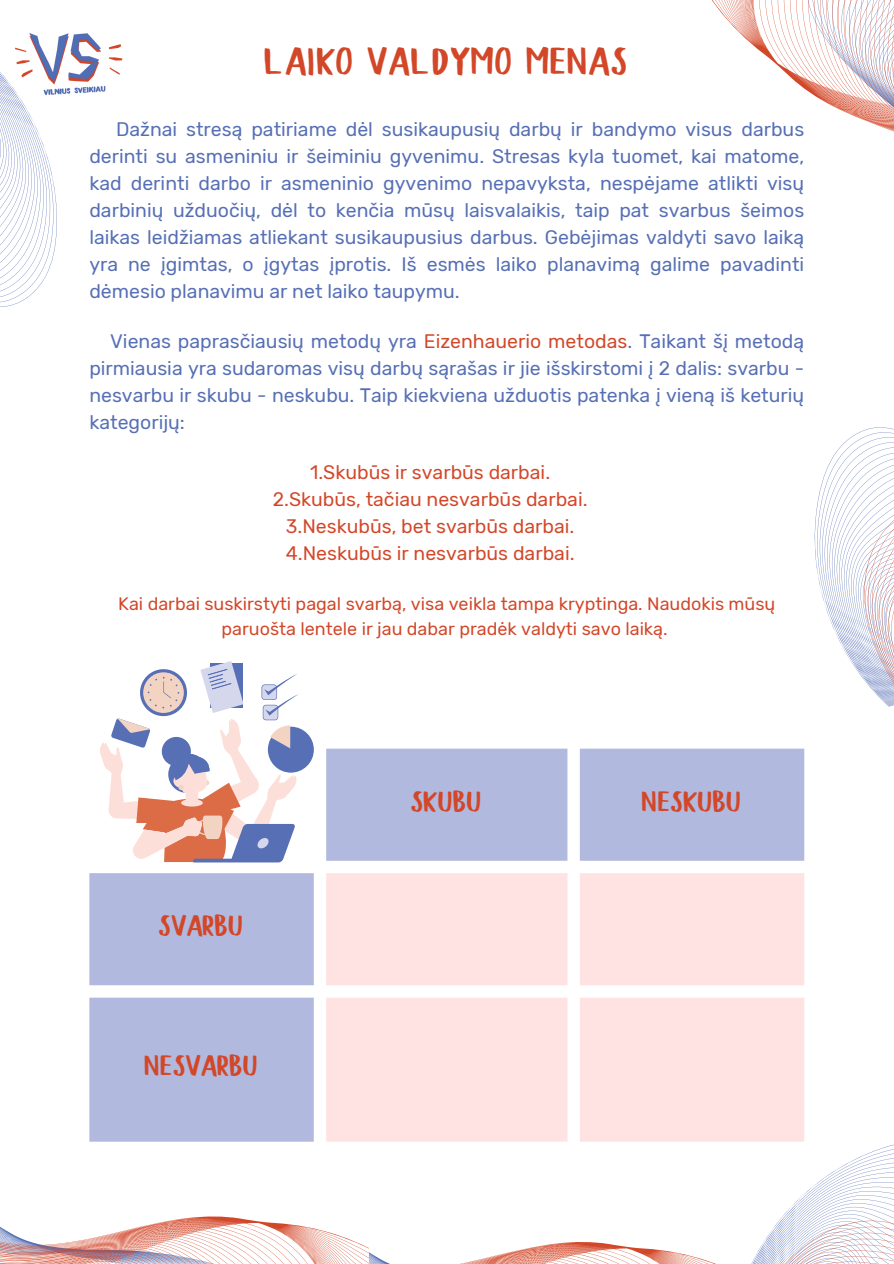
<style>
.page{position:relative;width:894px;height:1264px;background:#fff}
.page>*{position:absolute;margin:0;border:0;box-sizing:border-box;transform-origin:0 0}
.t1{font:39.75px "Blodders";color:#d34729}
.t2{font:30px "Blodders";color:#d34729}
.t3{font:19.5px/27px "Rubik";color:#566fb5;text-align:justify}
.t4{font:19.5px "Rubik";color:#d34729}
.t5{font:18px/24.9px "Rubik";color:#d34729;text-align:center}
.s1{color:#d34729}
</style>
<div class="page">
<svg style="left:712px;top:0;width:181px;height:131px"></svg>
<svg style="left:89px;top:748px;width:715px;height:297px;fill:#b2b9de"></svg>
<svg style="left:326px;top:873px;width:478px;height:172px;background:#ffe5e5"></svg>
<svg style="left:99px;top:661px;width:214px;height:201px"></svg>
<div style="left:704px;top:1015px;width:100px;height:30px;background:#ffe3e3"></div>
<svg style="left:0;top:1045px;width:893px;height:218px"></svg>
<svg style="left:0;top:33px;width:115px;height:274px"></svg>
<svg style="left:814px;top:427px;width:79px;height:278px"></svg>
<p class="t1" style="left:265px;top:45px;width:365px">LAIKO VALDYMO MENAS</p>
<p class="t3" style="left:89px;top:116px;width:716px;text-indent:27px">Dažnai stresą patiriame dėl susikaupusių darbų ir bandymo visus darbus derinti su asmeniniu ir šeiminiu gyvenimu. Stresas kyla tuomet, kai matome, kad derinti darbo ir asmeninio gyvenimo nepavyksta, nespėjame atlikti visų darbinių užduočių, dėl to kenčia mūsų laisvalaikis, taip pat svarbus šeimos laikas leidžiamas atliekant susikaupusius darbus. Gebėjimas valdyti savo laiką yra ne įgimtas, o įgytas įprotis. Iš esmės laiko planavimą galime pavadinti dėmesio planavimu ar net laiko taupymu.</p>
<p class="t3" style="left:89px;top:328px;width:716px;text-indent:21px">Vienas paprasčiausių metodų yra <span class="s1">Eizenhauerio metodas</span>. Taikant šį metodą pirmiausia yra sudaromas visų darbų sąrašas ir jie išskirstomi į 2 dalis: svarbu - nesvarbu ir skubu - neskubu. Taip kiekviena užduotis patenka į vieną iš keturių kategorijų:</p>
<p class="t4" style="left:310px;top:461px;width:241px">1.Skubūs ir svarbūs darbai.</p>
<p class="t4" style="left:273px;top:488px;width:316px">2.Skubūs, tačiau nesvarbūs darbai.</p>
<p class="t4" style="left:286px;top:515px;width:290px">3.Neskubūs, bet svarbūs darbai.</p>
<p class="t4" style="left:286px;top:542px;width:290px">4.Neskubūs ir nesvarbūs darbai.</p>
<p class="t5" style="left:118px;top:591px;width:658px">Kai darbai suskirstyti pagal svarbą, visa veikla tampa kryptinga. Naudokis mūsų paruošta lentele ir jau dabar pradėk valdyti savo laiką.</p>
<h1 class="t2" style="left:159px;top:913px;width:86px">SVARBU</h1>
<p class="t2" style="left:145px;top:1053px;width:115px">NESVARBU</p>
<p class="t2" style="left:411px;top:789px;width:72px">SKUBU</p>
<p class="t2" style="left:642px;top:789px;width:101px">NESKUBU</p>
</div>
